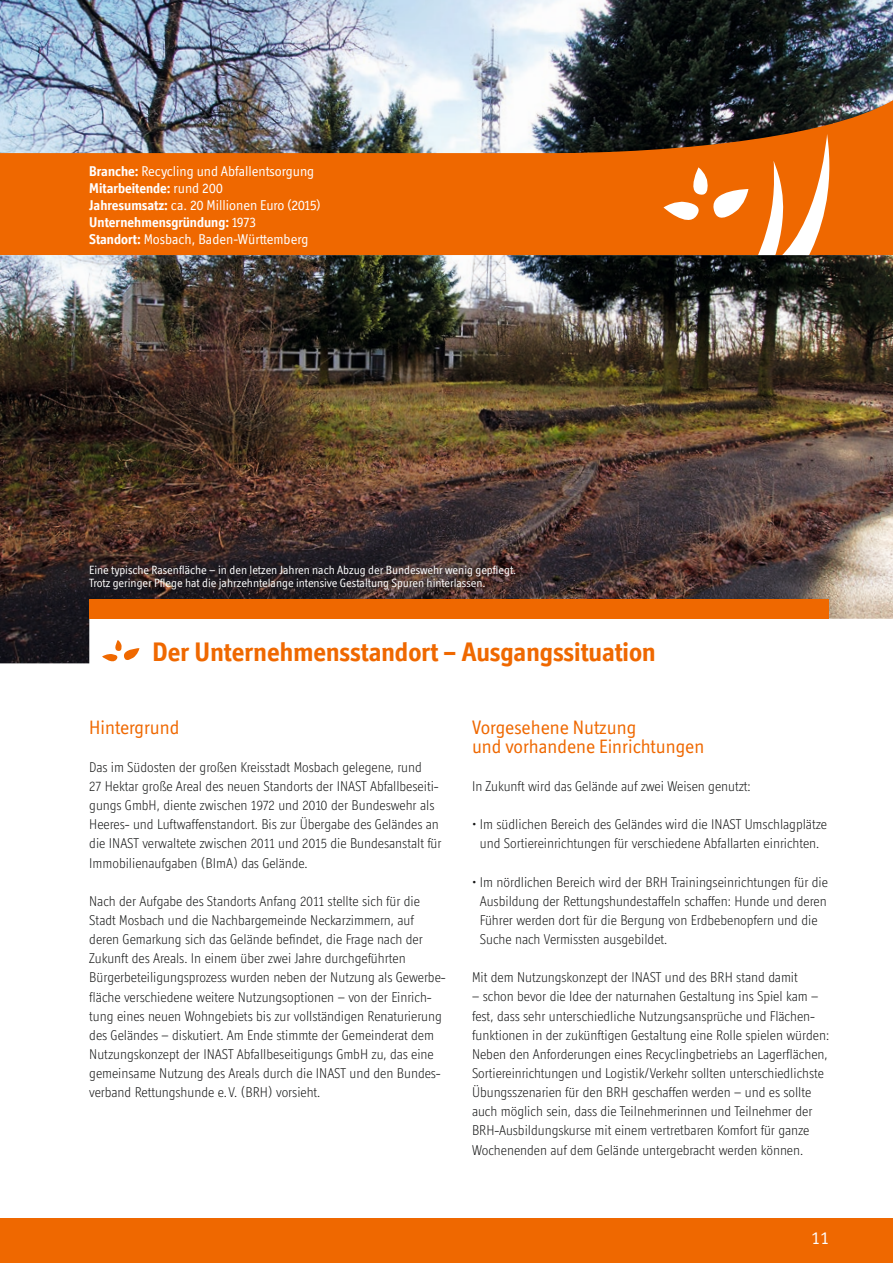
<style>
.page{position:relative;width:893px;height:1263px;background:#fff}
.page>*{position:absolute;margin:0;border:0;box-sizing:border-box;transform-origin:0 0}
.t1{font:700 27px "Officina Display ITC";color:#ef6800}
.t2{font:19.5px/19.2px "Officina Display ITC";color:#ef6800}
.t3{font:18px "Officina Sans LT";color:#fff}
.t4{font:300 14.25px/19.2px "Officina Display ITC";color:#151616}
.t5{font:14.25px/17.1px "Officina Display ITC";color:#fff}
.t6{font:12px/12.8px "Officina Display ITC";color:#fff}
.s1{font-weight:700}
</style>
<div class="page">
<img style="left:0;top:0;width:893px;height:663px">
<div style="left:0;top:1218px;width:893px;height:45px;background:#ef6800"></div>
<img style="left:0;top:91px;width:893px;height:164px">
<svg style="left:663px;top:134px;width:180px;height:172px;background:#ad652c"></svg>
<svg style="left:102px;top:640px;width:37px;height:23px"></svg>
<div style="left:89px;top:600px;width:740px;height:19px;background:#ef6800"></div>
<p class="t5" style="left:89px;top:162px;width:233px"><span class="s1">Branche:</span> Recycling und Abfallentsorgung <span class="s1">Mitarbeitende:</span> rund 200<br><span class="s1">Jahresumsatz:</span> ca. 20 Millionen Euro (2015)<br><span class="s1">Unternehmensgründung:</span> 1973<br><span class="s1">Standort:</span> Mosbach, Baden-Württemberg</p>
<p class="t6" style="left:89px;top:563px;width:429px">Eine typische Rasenfläche – in den letzen Jahren nach Abzug der Bundeswehr wenig gepflegt.<br>Trotz geringer Pflege hat die jahrzehntelange intensive Gestaltung Spuren hinterlassen.</p>
<p class="t1" style="left:153px;top:636px;width:505px">Der Unternehmensstandort – Ausgangssituation</p>
<p class="t2" style="left:89px;top:717px;width:92px">Hintergrund</p>
<p class="t4" style="left:89px;top:757px;width:354px">Das im Südosten der großen Kreisstadt Mosbach gelegene, rund<br>27 Hektar große Areal des neuen Standorts der INAST Abfallbeseiti&shy;gungs GmbH, diente zwischen 1972 und 2010 der Bundeswehr als Heeres- und Luftwaffenstandort. Bis zur Übergabe des Geländes an die INAST verwaltete zwischen 2011 und 2015 die Bundesanstalt für Immobilienaufgaben (BImA) das Gelände.</p>
<p class="t4" style="left:89px;top:891px;width:358px">Nach der Aufgabe des Standorts Anfang 2011 stellte sich für die Stadt Mosbach und die Nachbargemeinde Neckarzimmern, auf deren Gemarkung sich das Gelände befindet, die Frage nach der Zukunft des Areals. In einem über zwei Jahre durchgeführten Bürgerbeteiligungsprozess wurden neben der Nutzung als Gewerbe&shy;fläche verschiedene weitere Nutzungsoptionen – von der Einrich&shy;tung eines neuen Wohngebiets bis zur vollständigen Renaturierung des Geländes – diskutiert. Am Ende stimmte der Gemeinderat dem Nutzungskonzept der INAST Abfallbeseitigungs GmbH zu, das eine gemeinsame Nutzung des Areals durch die INAST und den Bundes&shy;verband Rettungshunde e.V. (BRH) vorsieht.</p>
<p class="t2" style="left:472px;top:717px;width:234px">Vorgesehene Nutzung<br>und vorhandene Einrichtungen</p>
<p class="t4" style="left:472px;top:776px;width:280px">In Zukunft wird das Gelände auf zwei Weisen genutzt:</p>
<p class="t4" style="left:472px;top:814px;width:356px;text-align:center">• Im südlichen Bereich des Geländes wird die INAST Umschlagplätze und Sortiereinrichtungen für verschiedene Abfallarten einrichten.</p>
<p class="t4" style="left:480px;top:872px;width:350px;text-indent:-8px">• Im nördlichen Bereich wird der BRH Trainingseinrichtungen für die Ausbildung der Rettungshundestaffeln schaffen: Hunde und deren Führer werden dort für die Bergung von Erdbebenopfern und die Suche nach Vermissten ausgebildet.</p>
<p class="t4" style="left:472px;top:968px;width:327px">Mit dem Nutzungskonzept der INAST und des BRH stand damit</p>
<p class="t4" style="left:472px;top:987px;width:359px">– schon bevor die Idee der naturnahen Gestaltung ins Spiel kam – fest, dass sehr unterschiedliche Nutzungsansprüche und Flächen&shy;funktionen in der zukünftigen Gestaltung eine Rolle spielen würden:<br>Neben den Anforderungen eines Recyclingbetriebs an Lagerflächen, Sortiereinrichtungen und Logistik/Verkehr sollten unterschiedlichste Übungsszenarien für den BRH geschaffen werden – und es sollte auch möglich sein, dass die Teilnehmerinnen und Teilnehmer der BRH-Ausbildungskurse mit einem vertretbaren Komfort für ganze Wochenenden auf dem Gelände untergebracht werden können.</p>
<p class="t3" style="left:811px;top:1227px;width:19px">11</p>
</div>
